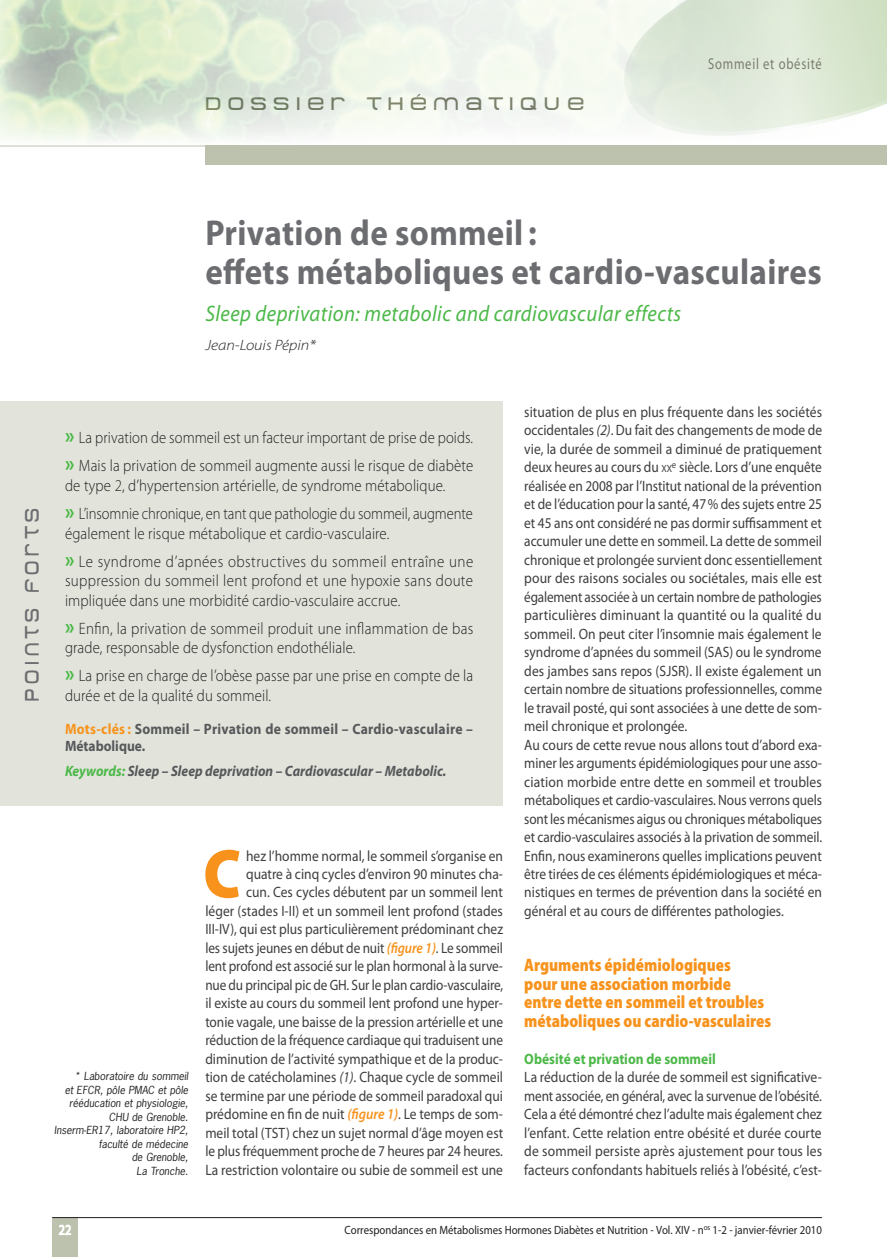
<style>
.page{position:relative;width:887px;height:1257px;background:#fff}
.page>*{position:absolute;margin:0;border:0;box-sizing:border-box;transform-origin:0 0}
._045-DT_texte___lett{font:900 69.9px "Myriad Pro";color:#f7931d;scale:.9 1}
._011-titre_français{font:700 36px/39px "Myriad Pro";letter-spacing:.01em;color:#6c6d70;scale:.92 1}
._042-DT_titre_anglai{font:italic 22.5px "Myriad Pro";letter-spacing:.02em;color:#4cb848;scale:.92 1}
._016-titre_résumé_po{font:19.5px "Metro DF";letter-spacing:.28em;color:#6c6d70;scale:.8 1}
._015-Inter_1{font:900 semi-condensed 18px/18.5px "Myriad Pro";color:#f7931d;scale:.9 1}
.t1{font:18px "Metro DF";letter-spacing:.35em;color:#7b7e6e}
._045-DT_txt_pts_fort{font:300 16.5px/19.5px "Myriad Pro";letter-spacing:.01em;color:#231f20;text-align:justify;scale:.91 1}
._045-DT_txt_pts_fort-2{font:300 16.5px/19.5px "Myriad Pro";letter-spacing:.01em;color:#231f20;scale:.9 1}
._045-DT_txt_pts_fort-3{font:300 16.5px/19.5px "Myriad Pro";letter-spacing:.01em;color:#231f20;scale:.88 1}
._045-DT_txt_pts_fort-4{font:300 16.5px "Myriad Pro";letter-spacing:.01em;color:#231f20;scale:.89 1}
.t2{font:15.75px "Myriad Pro";letter-spacing:.06em;color:#7b7e6e;scale:.8 1}
._015-texte{font:15px/18.5px "Myriad Pro";color:#3e3e3f;text-align:justify;scale:.9 1}
._045-DT_texte___lett-2{font:15px/18.5px "Myriad Pro";color:#3e3e3f;text-align:right;scale:.9 1}
._045-mots-clés{font:700 15px/16.5px "Myriad Pro";letter-spacing:.02em;color:#57585a;scale:.91 1}
._045-DT_keywords{font:italic 700 15px "Myriad Pro";color:#57585a;scale:.9 1}
._047-DT_inter_2{font:700 15px "Myriad Pro";color:#4cb848;scale:.9 1}
._014-auteur{font:italic 300 15px "Myriad Pro";color:#231f20;scale:1.1 1}
.t3{font:12px "Myriad Pro";color:#231f20;scale:.9 1}
._014-service_auteur{font:italic 10.5px/13.5px "News Gothic Std";color:#231f20;text-align:right}
.s1{font-weight:700;font-size:22.5px;color:#4cb848}
.s2{color:#f7931d}
.s3{color:#4cb848}
.s4{font-weight:600;font-style:italic;color:#f7931d}
.s5{font-style:italic}
.s6{font-size:10.5px}
</style>
<div class="page">
<div style="left:52px;top:1217px;width:26px;height:40px;background:#bdc2af"></div>
<svg style="left:58px;top:1224px;width:13px;height:11px"></svg>
<hr style="left:52px;top:1217px;width:770px;height:1px;background:#231f20">
<hr style="left:0;top:146px;width:887px;height:1px;background:#bdc2af">
<div style="left:205px;top:146px;width:682px;height:19px;background:#bdc2af"></div>
<div style="left:0;top:401px;width:503px;height:405px;background:#e2e4dc"></div>
<svg style="left:623px;top:0;width:264px;height:137px"></svg>
<p class="t1" style="left:205px;top:93px;width:381px">DOSSIER THÉMATIQUE</p>
<p class="t2" style="left:708px;top:54px;width:144px">Sommeil et obésité</p>
<p class="_011-titre_français" style="left:205px;top:212px;width:671px">Privation de sommeil :<br>effets métaboliques et cardio-vasculaires</p>
<p class="_042-DT_titre_anglai" style="left:205px;top:299px;width:519px">Sleep deprivation: metabolic and cardiovascular effects</p>
<p class="_014-auteur" style="left:205px;top:337px;width:102px">Jean-Louis Pépin*</p>
<p class="_016-titre_résumé_po" style="left:21px;top:701px;width:243px;rotate:-90deg">POINTS FORTS</p>
<p class="_045-DT_txt_pts_fort-4" style="left:65px;top:429px;width:460px"><span class="s1">»</span> La privation de sommeil est un facteur important de prise de poids.</p>
<p class="_045-DT_txt_pts_fort-2" style="left:65px;top:456px;width:455px"><span class="s1">»</span> Mais la privation de sommeil augmente aussi le risque de diabète de type 2, d’hypertension artérielle, de syndrome métabolique.</p>
<p class="_045-DT_txt_pts_fort-3" style="left:65px;top:504px;width:465px"><span class="s1">»</span> L’insomnie chronique, en tant que pathologie du sommeil, augmente également le risque métabolique et cardio-vasculaire.</p>
<p class="_045-DT_txt_pts_fort" style="left:65px;top:551px;width:450px"><span class="s1">»</span> Le syndrome d’apnées obstructives du sommeil entraîne une suppression du sommeil lent profond et une hypoxie sans doute impliquée dans une morbidité cardio-vasculaire accrue.</p>
<p class="_045-DT_txt_pts_fort" style="left:65px;top:618px;width:450px"><span class="s1">»</span> Enfin, la privation de sommeil produit une inflammation de bas grade, responsable de dysfonction endothéliale.</p>
<p class="_045-DT_txt_pts_fort-2" style="left:65px;top:666px;width:455px"><span class="s1">»</span> La prise en charge de l’obèse passe par une prise en compte de la durée et de la qualité du sommeil.</p>
<p class="_045-mots-clés" style="left:65px;top:720px;width:450px"><span class="s2">Mots-clés :</span> Sommeil – Privation de sommeil – Cardio-vasculaire –<br>Métabolique.</p>
<p class="_045-DT_keywords" style="left:65px;top:761px;width:425px"><span class="s3">Keywords:</span> Sleep – Sleep deprivation – Cardiovascular – Metabolic.</p>
<p class="_014-service_auteur" style="left:54px;top:1070px;width:136px">* Laboratoire du sommeil<br>et EFCR, pôle PMAC et pôle rééducation et physiologie,<br>CHU de Grenoble.<br>Inserm-ER17, laboratoire HP2, faculté de médecine<br>de Grenoble,<br>La Tronche.</p>
<p class="_045-DT_texte___lett" style="left:203px;top:834px;width:44px">C</p>
<p class="_045-DT_texte___lett-2" style="left:205px;top:846px;width:332px">hez l’homme normal, le sommeil s’organise en<br>quatre à cinq cycles d’environ 90 minutes cha-<br>cun. Ces cycles débutent par un sommeil lent<br>léger (stades I-II) et un sommeil lent profond (stades III-IV), qui est plus particulièrement prédominant chez les sujets jeunes en début de nuit <span class="s4">(figure 1)</span>. Le sommeil lent profond est associé sur le plan hormonal à la surve&shy;nue du principal pic de GH. Sur le plan cardio-vasculaire, il existe au cours du sommeil lent profond une hyper&shy;tonie vagale, une baisse de la pression artérielle et une réduction de la fréquence cardiaque qui traduisent une diminution de l’activité sympathique et de la produc&shy;tion de catécholamines <span class="s5">(1)</span>. Chaque cycle de sommeil se termine par une période de sommeil paradoxal qui prédomine en fin de nuit <span class="s4">(figure 1)</span>. Le temps de som&shy;meil total (TST) chez un sujet normal d’âge moyen est le plus fréquemment proche de 7 heures par 24 heures.</p>
<p class="_015-texte" style="left:205px;top:1160px;width:332px">La restriction volontaire ou subie de sommeil est une</p>
<p class="_015-texte" style="left:524px;top:402px;width:332px">situation de plus en plus fréquente dans les sociétés occidentales <span class="s5">(2)</span>. Du fait des changements de mode de vie, la durée de sommeil a diminué de pratiquement deux heures au cours du <span class="s6">xx</span><sup>e</sup> siècle. Lors d’une enquête réalisée en 2008 par l’Institut national de la prévention et de l’éducation pour la santé, 47% des sujets entre 25 et 45 ans ont considéré ne pas dormir suffisamment et accumuler une dette en sommeil. La dette de sommeil chronique et prolongée survient donc essentiellement pour des raisons sociales ou sociétales, mais elle est également associée à un certain nombre de pathologies particulières diminuant la quantité ou la qualité du sommeil. On peut citer l’insomnie mais également le syndrome d’apnées du sommeil (SAS) ou le syndrome des jambes sans repos (SJSR). Il existe également un certain nombre de situations professionnelles, comme le travail posté, qui sont associées à une dette de som&shy;meil chronique et prolongée.</p>
<p class="_015-texte" style="left:524px;top:735px;width:332px">Au cours de cette revue nous allons tout d’abord exa&shy;miner les arguments épidémiologiques pour une asso&shy;ciation morbide entre dette en sommeil et troubles métaboliques et cardio-vasculaires. Nous verrons quels sont les mécanismes aigus ou chroniques métaboliques et cardio-vasculaires associés à la privation de sommeil.<br>Enfin, nous examinerons quelles implications peuvent être tirées de ces éléments épidémiologiques et méca&shy;nistiques en termes de prévention dans la société en général et au cours de différentes pathologies.</p>
<p class="_015-Inter_1" style="left:524px;top:956px;width:276px">Arguments épidémiologiques<br>pour une association morbide entre dette en sommeil et troubles métaboliques ou cardio-vasculaires</p>
<p class="_047-DT_inter_2" style="left:524px;top:1049px;width:214px">Obésité et privation de sommeil</p>
<p class="_015-texte" style="left:524px;top:1068px;width:332px">La réduction de la durée de sommeil est significative&shy;ment associée, en général, avec la survenue de l’obésité.<br>Cela a été démontré chez l’adulte mais également chez l’enfant. Cette relation entre obésité et durée courte de sommeil persiste après ajustement pour tous les facteurs confondants habituels reliés à l’obésité, c’est-</p>
<p class="t3" style="left:345px;top:1222px;width:532px">Correspondances en Métabolismes Hormones Diabètes et Nutrition - Vol. XIV - n<sup>os</sup> 1-2 - janvier-février 2010</p>
</div>
